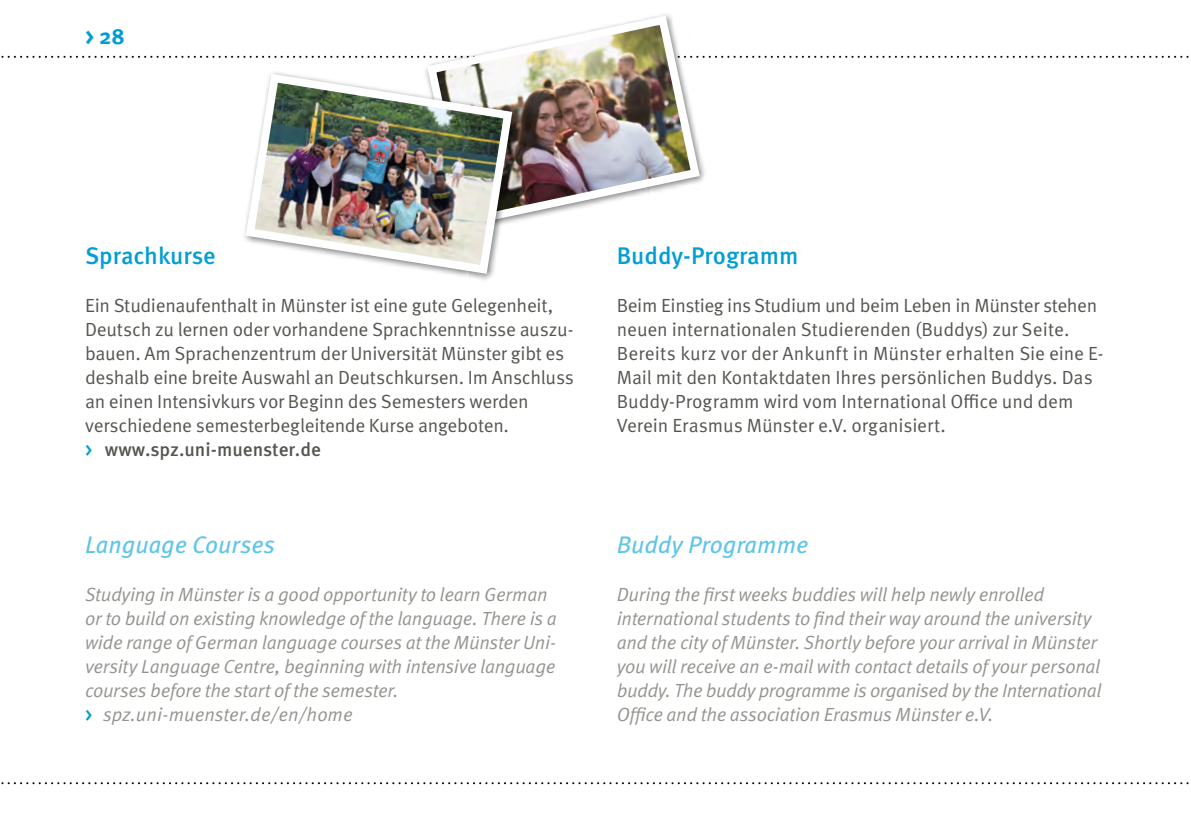
<style>
.page{position:relative;width:1191px;height:840px;background:#fff}
.page>*{position:absolute;margin:0;border:0;box-sizing:border-box;transform-origin:0 0}
.t1{font:italic 24px "Meta OT";color:#5ec5e8}
.t2{font:500 24px "Meta OT";color:#009ed4}
.t3{font:700 22px "Meta OT";color:#009ed4}
.t4{font:19px/24px "Meta OT";letter-spacing:-.01em;color:#55544f}
.t5{font:italic 19px/24px "Meta OT";letter-spacing:-.02em;color:#94948f}
.s1{font-weight:500;color:#009ed4}
.s2{font-weight:500}
.s3{font-weight:500;font-style:normal;color:#009ed4}
</style>
<div class="page">
<svg style="left:1px;top:782px;width:1188px;height:1px"></svg>
<svg style="left:1px;top:56px;width:1188px;height:2px"></svg>
<div style="left:423px;top:12px;width:284px;height:223px;background:#fff"></div>
<img style="left:422px;top:14px;width:282px;height:206px">
<div style="left:242px;top:70px;width:278px;height:211px;background:#000;opacity:.5"></div>
<img style="left:242px;top:69px;width:275px;height:209px">
<p class="t3" style="left:85px;top:22px;width:41px">&gt; 28</p>
<p class="t2" style="left:85px;top:241px;width:132px">Sprachkurse</p>
<p class="t4" style="left:85px;top:294px;width:490px">Ein Studienaufenthalt in Münster ist eine gute Gelegenheit, Deutsch zu lernen oder vorhandene Sprachkenntnisse auszu&shy;bauen. Am Sprachenzentrum der Universität Münster gibt es deshalb eine breite Auswahl an Deutschkursen. Im Anschluss an einen Intensivkurs vor Beginn des Semesters werden verschiedene semesterbegleitende Kurse angeboten.<br><span class="s1">&gt;</span> <span class="s2">www.spz.uni-muenster.de</span></p>
<p class="t1" style="left:85px;top:529px;width:191px">Language Courses</p>
<p class="t5" style="left:85px;top:582px;width:473px">Studying in Münster is a good opportunity to learn German or to build on existing knowledge of the language. There is a wide range of German language courses at the Münster Uni&shy;versity Language Centre, beginning with intensive language courses before the start of the semester.<br><span class="s3">&gt;</span> spz.uni-muenster.de/en/home</p>
<p class="t2" style="left:617px;top:241px;width:183px">Buddy-Programm</p>
<p class="t4" style="left:617px;top:294px;width:488px">Beim Einstieg ins Studium und beim Leben in Münster stehen neuen internationalen Studierenden (Buddys) zur Seite.<br>Bereits kurz vor der Ankunft in Münster erhalten Sie eine E-Mail mit den Kontaktdaten Ihres persönlichen Buddys. Das Buddy-Programm wird vom International Office und dem Verein Erasmus Münster e.V. organisiert.</p>
<p class="t1" style="left:617px;top:529px;width:193px">Buddy Programme</p>
<p class="t5" style="left:617px;top:582px;width:486px">During the first weeks buddies will help newly enrolled international students to find their way around the university and the city of Münster. Shortly before your arrival in Münster you will receive an e-mail with contact details of your personal buddy. The buddy programme is organised by the International Office and the association Erasmus Münster e.V.</p>
</div>
